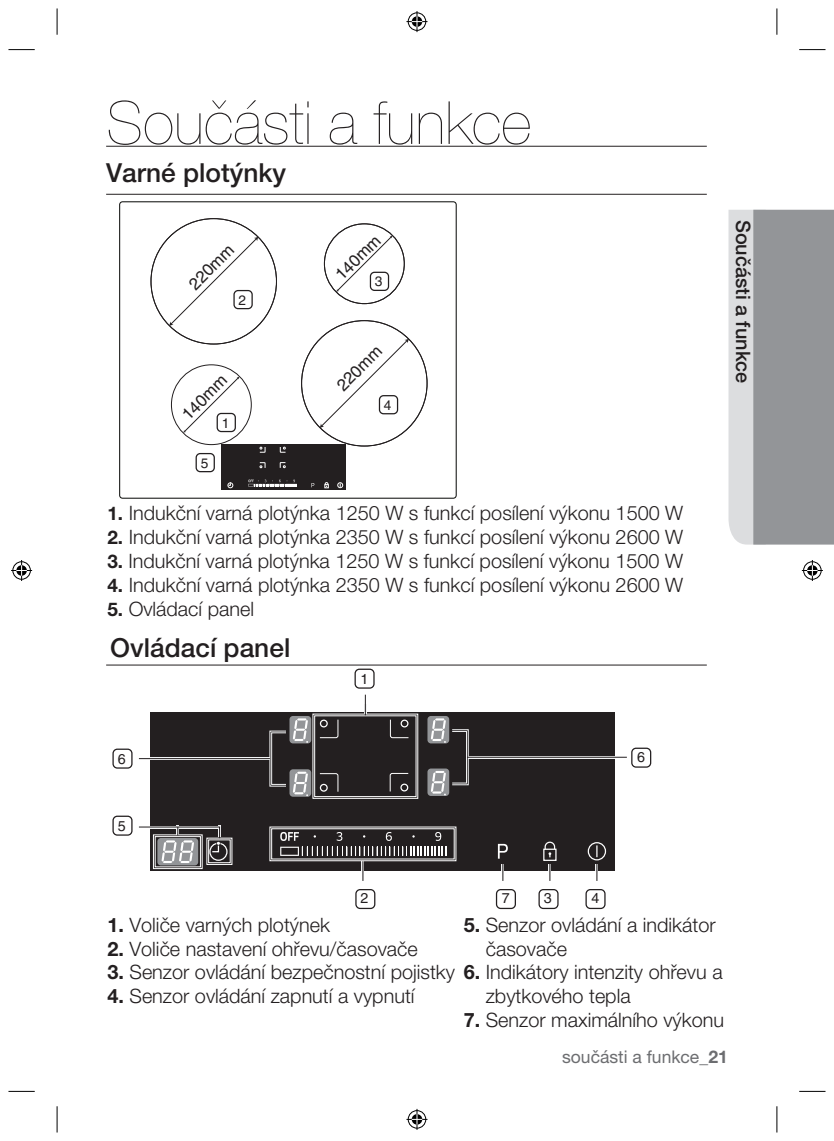
<style>
.page{position:relative;width:834px;height:1141px;background:#fff}
.page>*{position:absolute;margin:0;border:0;box-sizing:border-box;transform-origin:0 0}
.t1{font:200 59.5px "Helvetica Neue LT Pro";color:#231f20}
.t2{font:500 26.25px "Helvetica Neue LT Pro";color:#231f20}
.t3{font:300 19.78px/23.8px "Helvetica Neue LT Pro";color:#231f20}
.t4{font:500 19.78px "Helvetica Neue LT Pro";color:#231f20}
.t5{font:17.5px "Helvetica Neue LT Pro";color:#6c6d70}
.t6{font:16.8px "Helvetica";color:#231f20}
.t7{font:14.35px "Helvetica";color:#231f20}
.t8{font:13.65px "Helvetica";color:#231f20}
.s1{font-weight:700;font-size:18.9px}
.s2{font-weight:700}
</style>
<div class="page">
<svg style="left:776px;top:1106px;width:1px;height:26px"></svg>
<svg style="left:776px;top:8px;width:1px;height:27px"></svg>
<svg style="left:57px;top:1106px;width:1px;height:26px"></svg>
<svg style="left:57px;top:8px;width:1px;height:27px"></svg>
<svg style="left:799px;top:1091px;width:26px;height:1px"></svg>
<svg style="left:8px;top:1091px;width:27px;height:1px"></svg>
<svg style="left:799px;top:49px;width:26px;height:1px"></svg>
<svg style="left:8px;top:49px;width:27px;height:1px"></svg>
<svg style="left:406px;top:11px;width:21px;height:21px"></svg>
<svg style="left:406px;top:1109px;width:21px;height:21px"></svg>
<svg style="left:11px;top:560px;width:21px;height:21px"></svg>
<svg style="left:801px;top:560px;width:21px;height:21px"></svg>
<svg style="left:728px;top:210px;width:105px;height:335px;background:#a4a6a9"></svg>
<hr style="left:106px;top:146px;width:600px;height:1px;background:#231f20">
<hr style="left:106px;top:194px;width:600px;height:1px;background:#231f20">
<hr style="left:106px;top:665px;width:600px;height:1px;background:#231f20">
<div style="left:119px;top:201px;width:337px;height:298px;border:1px solid #040503;border-radius:3px"></div>
<div style="left:324px;top:223px;width:80px;height:81px;border:1px solid #231f20;border-radius:50%"></div>
<div style="left:171px;top:364px;width:81px;height:81px;border:1px solid #231f20;border-radius:50%"></div>
<svg style="left:169px;top:237px;width:89px;height:89px"></svg>
<svg style="left:183px;top:377px;width:56px;height:56px"></svg>
<svg style="left:336px;top:236px;width:56px;height:56px"></svg>
<svg style="left:319px;top:339px;width:90px;height:89px"></svg>
<div style="left:216px;top:413px;width:20px;height:19px;border:1px solid #231f20;border-radius:4px"></div>
<div style="left:370px;top:272px;width:19px;height:19px;border:1px solid #231f20;border-radius:4px"></div>
<div style="left:379px;top:395px;width:19px;height:19px;border:1px solid #231f20;border-radius:4px"></div>
<div style="left:195px;top:453px;width:20px;height:19px;border:1px solid #231f20;border-radius:4px"></div>
<div style="left:233px;top:290px;width:20px;height:19px;border:1px solid #231f20;border-radius:4px"></div>
<div style="left:221px;top:444px;width:124px;height:46px;background:#231f20"></div>
<svg style="left:324px;top:483px;width:4px;height:5px"></svg>
<svg style="left:337px;top:483px;width:6px;height:5px"></svg>
<svg style="left:228px;top:482px;width:5px;height:6px"></svg>
<svg style="left:259px;top:447px;width:6px;height:5px"></svg>
<svg style="left:259px;top:462px;width:6px;height:6px"></svg>
<svg style="left:280px;top:447px;width:6px;height:5px"></svg>
<svg style="left:280px;top:462px;width:6px;height:6px"></svg>
<svg style="left:248px;top:480px;width:49px;height:7px"></svg>
<div style="left:150px;top:713px;width:465px;height:158px;background:#231f20"></div>
<div style="left:354px;top:669px;width:20px;height:20px;border:1px solid #231f20;border-radius:4px"></div>
<div style="left:112px;top:749px;width:20px;height:20px;border:1px solid #231f20;border-radius:4px"></div>
<div style="left:538px;top:889px;width:20px;height:20px;border:1px solid #231f20;border-radius:4px"></div>
<div style="left:112px;top:816px;width:20px;height:20px;border:1px solid #231f20;border-radius:4px"></div>
<div style="left:496px;top:889px;width:20px;height:20px;border:1px solid #231f20;border-radius:4px"></div>
<div style="left:585px;top:889px;width:20px;height:20px;border:1px solid #231f20;border-radius:4px"></div>
<div style="left:355px;top:889px;width:20px;height:20px;border:1px solid #231f20;border-radius:4px"></div>
<div style="left:157px;top:838px;width:41px;height:27px;background:#939598;border-radius:4px"></div>
<svg style="left:548px;top:864px;width:3px;height:17px"></svg>
<svg style="left:595px;top:864px;width:3px;height:17px"></svg>
<div style="left:312px;top:714px;width:106px;height:85px;border:1px solid #fff"></div>
<div style="left:314px;top:715px;width:102px;height:82px;border:1px solid #fff"></div>
<svg style="left:364px;top:695px;width:2px;height:20px"></svg>
<hr style="left:151px;top:757px;width:119px;height:3px;background:#f2f3f4">
<div style="left:271px;top:732px;width:15px;height:53px;border:1px solid #f2f3f4"></div>
<hr style="left:139px;top:758px;width:131px;height:1px;background:#231f20">
<div style="left:206px;top:838px;width:26px;height:27px;border:1px solid #fff"></div>
<div style="left:153px;top:834px;width:49px;height:35px;border:1px solid #fff"></div>
<div style="left:289px;top:716px;width:22px;height:27px;background:#939598;border-radius:4px"></div>
<svg style="left:293px;top:718px;width:15px;height:25px"></svg>
<div style="left:289px;top:769px;width:22px;height:28px;background:#939598;border-radius:4px"></div>
<svg style="left:293px;top:772px;width:15px;height:24px"></svg>
<div style="left:427px;top:716px;width:22px;height:27px;background:#939598;border-radius:4px"></div>
<svg style="left:431px;top:718px;width:15px;height:25px"></svg>
<div style="left:427px;top:768px;width:22px;height:28px;background:#939598;border-radius:4px"></div>
<svg style="left:431px;top:771px;width:15px;height:24px"></svg>
<svg style="left:498px;top:844px;width:9px;height:37px"></svg>
<div style="left:543px;top:849px;width:13px;height:12px;border:1px solid #fff"></div>
<svg style="left:544px;top:842px;width:11px;height:15px"></svg>
<div style="left:587px;top:842px;width:19px;height:18px;border:1px solid #fff;border-radius:50%"></div>
<svg style="left:596px;top:845px;width:1px;height:12px"></svg>
<div style="left:209px;top:843px;width:18px;height:18px;border:1px solid #fff;border-radius:50%"></div>
<svg style="left:139px;top:826px;width:82px;height:37px"></svg>
<svg style="left:319px;top:719px;width:20px;height:20px"></svg>
<div style="left:320px;top:720px;width:8px;height:7px;border:1px solid #fff;border-radius:50%"></div>
<svg style="left:319px;top:773px;width:20px;height:19px"></svg>
<div style="left:320px;top:784px;width:8px;height:8px;border:1px solid #fff;border-radius:50%"></div>
<svg style="left:389px;top:719px;width:20px;height:20px"></svg>
<div style="left:400px;top:720px;width:8px;height:7px;border:1px solid #fff;border-radius:50%"></div>
<svg style="left:389px;top:772px;width:20px;height:20px"></svg>
<div style="left:400px;top:784px;width:8px;height:7px;border:1px solid #fff;border-radius:50%"></div>
<svg style="left:280px;top:832px;width:19px;height:9px"></svg>
<svg style="left:386px;top:832px;width:6px;height:9px"></svg>
<svg style="left:336px;top:832px;width:6px;height:9px"></svg>
<svg style="left:435px;top:832px;width:6px;height:9px"></svg>
<svg style="left:280px;top:847px;width:166px;height:34px"></svg>
<div style="left:631px;top:748px;width:20px;height:20px;border:1px solid #231f20;border-radius:4px"></div>
<hr style="left:468px;top:756px;width:147px;height:3px;background:#f2f3f4">
<div style="left:451px;top:729px;width:17px;height:56px;border:1px solid #f2f3f4"></div>
<hr style="left:467px;top:757px;width:159px;height:1px;background:#231f20">
<div style="left:269px;top:827px;width:187px;height:34px;border:1px solid #fff"></div>
<h1 class="t1" style="left:107px;top:89px;width:426px">Součásti a funkce</h1>
<h2 class="t2" style="left:106px;top:157px;width:181px">Varné plotýnky</h2>
<p class="t6" style="left:185px;top:280px;width:58px;rotate:-45deg">220mm</p>
<p class="t8" style="left:238px;top:292px;width:9px">2</p>
<p class="t6" style="left:178px;top:410px;width:58px;rotate:-45deg">140mm</p>
<p class="t8" style="left:222px;top:415px;width:9px">1</p>
<p class="t8" style="left:201px;top:455px;width:9px">5</p>
<p class="t6" style="left:331px;top:270px;width:58px;rotate:-45deg">140mm</p>
<p class="t8" style="left:375px;top:274px;width:9px">3</p>
<p class="t6" style="left:332px;top:381px;width:58px;rotate:-45deg">220mm</p>
<p class="t8" style="left:384px;top:397px;width:9px">4</p>
<p class="t3" style="left:107px;top:501px;width:577px"><span class="s1">1.</span> Indukční varná plotýnka 1250 W s funkcí posílení výkonu 1500 W</p>
<p class="t3" style="left:107px;top:525px;width:577px"><span class="s1">2.</span> Indukční varná plotýnka 2350 W s funkcí posílení výkonu 2600 W</p>
<p class="t3" style="left:107px;top:549px;width:577px"><span class="s1">3.</span> Indukční varná plotýnka 1250 W s funkcí posílení výkonu 1500 W</p>
<p class="t3" style="left:107px;top:572px;width:577px"><span class="s1">4.</span> Indukční varná plotýnka 2350 W s funkcí posílení výkonu 2600 W</p>
<p class="t3" style="left:107px;top:596px;width:148px"><span class="s1">5.</span> Ovládací panel</p>
<h2 class="t2" style="left:110px;top:632px;width:181px">Ovládací panel</h2>
<p class="t7" style="left:360px;top:671px;width:9px">1</p>
<p class="t4" style="left:754px;top:220px;width:165px;rotate:90deg">Součásti a funkce</p>
<p class="t7" style="left:118px;top:751px;width:9px">6</p>
<p class="t7" style="left:118px;top:818px;width:9px">5</p>
<p class="t7" style="left:637px;top:749px;width:9px">6</p>
<p class="t7" style="left:360px;top:890px;width:9px">2</p>
<p class="t7" style="left:502px;top:890px;width:9px">7</p>
<p class="t7" style="left:591px;top:890px;width:9px">4</p>
<p class="t7" style="left:543px;top:890px;width:9px">3</p>
<p class="t3" style="left:107px;top:912px;width:224px"><span class="s2">1.</span> Voliče varných plotýnek</p>
<p class="t3" style="left:107px;top:936px;width:312px"><span class="s2">2.</span> Voliče nastavení ohřevu/časovače</p>
<p class="t3" style="left:107px;top:960px;width:616px"><span class="s2">3.</span> Senzor ovládání bezpečnostní pojistky <span class="s2">6.</span> Indikátory intenzity ohřevu a</p>
<p class="t3" style="left:107px;top:984px;width:308px"><span class="s2">4.</span> Senzor ovládání zapnutí a vypnutí</p>
<p class="t3" style="left:485px;top:912px;width:231px;text-indent:-22px"><span class="s2">5.</span> Senzor ovládání a indikátor časovače</p>
<p class="t3" style="left:485px;top:984px;width:146px">zbytkového tepla</p>
<p class="t3" style="left:463px;top:1008px;width:262px"><span class="s2">7.</span> Senzor maximálního výkonu</p>
<p class="t5" style="left:562px;top:1046px;width:167px">součásti a funkce_<span class="s2">21</span></p>
</div>
